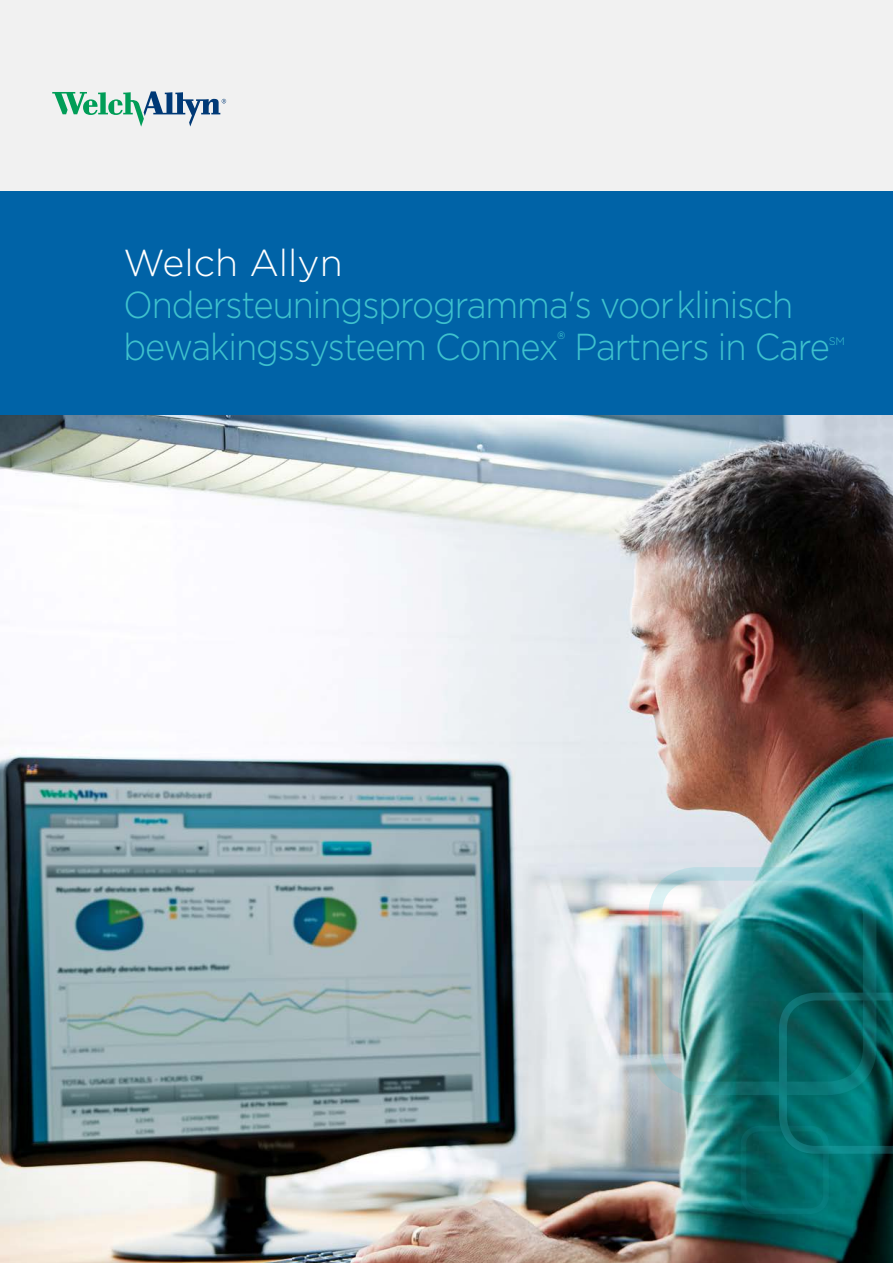
<style>
.page{position:relative;width:893px;height:1263px;background:#fff}
.page>*{position:absolute;margin:0;border:0;box-sizing:border-box;transform-origin:0 0}
.t1{font:300 37.5px/41.7px "Gotham";letter-spacing:-.03em;color:#3ec1cd;scale:.92 1}
.t2{font:300 37.5px "Gotham";color:#fff}
.t3{font:300 10.95px "Gotham";color:#3ec1cd}
</style>
<div class="page">
<div style="left:0;top:191px;width:893px;height:283px;background:#0063a7"></div>
<div style="left:0;top:0;width:893px;height:191px;background:#f1f1f1"></div>
<img style="left:0;top:415px;width:893px;height:848px">
<svg style="left:52px;top:91px;width:174px;height:36px"></svg>
<div style="left:648px;top:867px;width:228px;height:228px;border:14px solid #3ec1cd;border-radius:40px"></div>
<svg style="left:779px;top:992px;width:114px;height:162px;background:#046563"></svg>
<div style="left:741px;top:1126px;width:88px;height:88px;border:6px solid #3ec1cd;border-radius:16px"></div>
<p class="t2" style="left:124px;top:239px;width:221px">Welch Allyn</p>
<p class="t1" style="left:124px;top:283px;width:769px">Ondersteuningsprogramma's voorklinisch bewakingssysteem Connex<sup>®</sup> Partners in Care</p>
<p class="t3" style="left:829px;top:334px;width:18px">SM</p>
</div>
